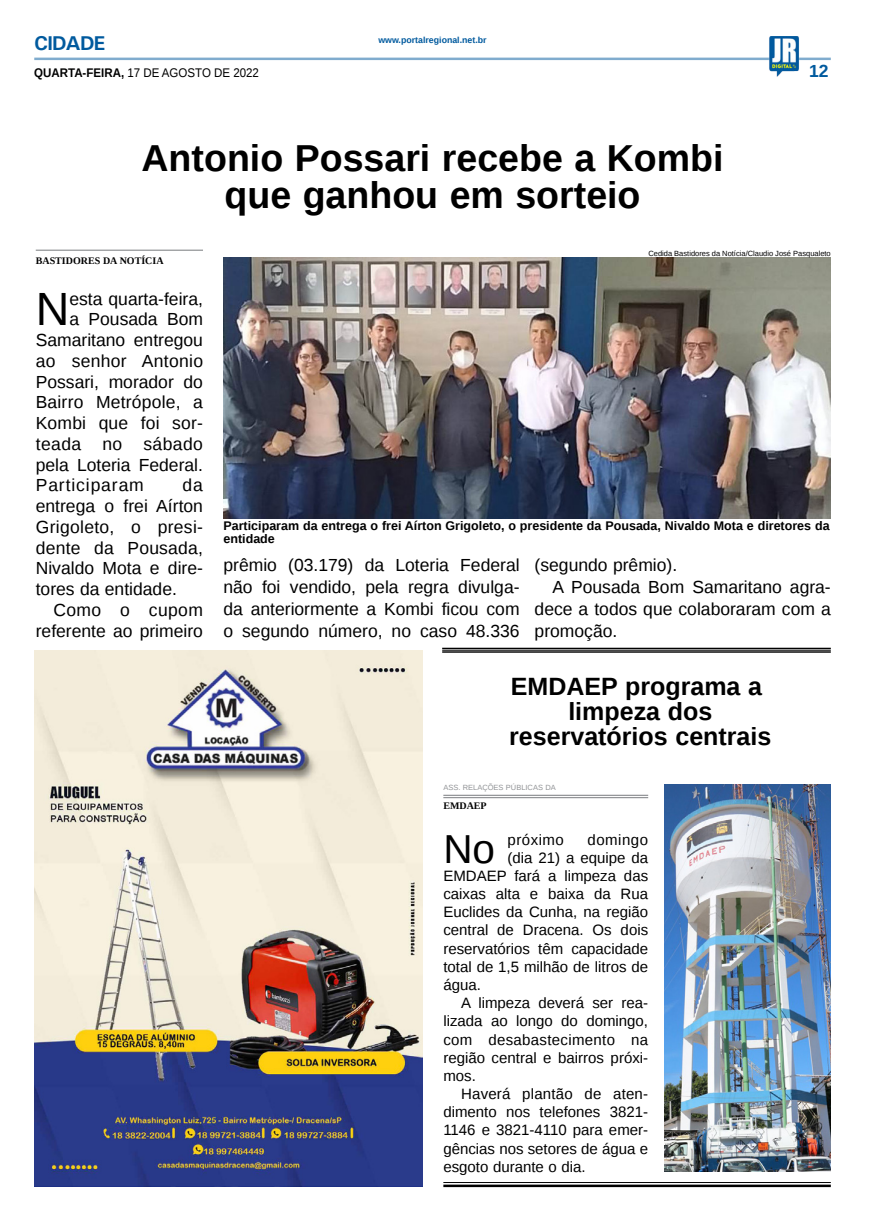
<style>
.page{position:relative;width:869px;height:1223px;background:#fff}
.page>*{position:absolute;margin:0;border:0;box-sizing:border-box;transform-origin:0 0}
.MATÉRIA{font:46.62px "Liberation Sans";color:#000}
.MATÉRIA-2{font:40.38px "Liberation Sans";color:#000}
.TÍTULO{font:700 37.5px/37.5px "Liberation Sans";color:#000;text-align:center}
.TÍTULO-2{font:700 25px "Liberation Sans";color:#000}
.TITULO_PG{font:700 20px "Univers";letter-spacing:-.04em;color:#005a9e}
.MATÉRIA-3{font:17.5px/20.8px "Liberation Sans";color:#000;text-align:justify}
.MATÉRIA-4{font:17.5px "Liberation Sans";letter-spacing:.025em;color:#000}
.MATÉRIA-5{font:17.5px "Liberation Sans";letter-spacing:.05em;color:#000}
.TÍTULO-3{font:700 17.5px "Liberation Sans";color:#005a9e}
.MATÉRIA-6{font:15px/18.1px "Liberation Sans";color:#000;text-align:justify}
.MATÉRIA-7{font:15px "Liberation Sans";letter-spacing:.035em;color:#000}
.LEGENDA{font:700 12.5px/13.8px "Liberation Sans";color:#000}
.DATA_PG{font:12.5px "Liberation Sans";color:#000;scale:.92 1}
.CRÉDITO_NOME{font:700 10px "Liberation Serif";color:#000}
.DATA_PG-2{font:700 8.75px "Liberation Sans";color:#005a9e}
.CRÉDITO_FOTO{font:7.5px "Liberation Sans";color:#000}
.CRÉDITO_MATÉRIA{font:7.5px "Liberation Sans";color:#939598}
.s1{font-weight:700}
</style>
<div class="page">
<hr style="left:34px;top:58px;width:796px;height:2px;background:#005a9e">
<img style="left:768px;top:36px;width:30px;height:41px">
<img style="left:34px;top:650px;width:388px;height:536px">
<hr style="left:443px;top:1182px;width:387px;height:1px;background:#000">
<hr style="left:443px;top:1184px;width:387px;height:3px;background:#000">
<img style="left:223px;top:257px;width:607px;height:261px">
<hr style="left:36px;top:249px;width:167px;height:2px;background:#939598">
<hr style="left:442px;top:647px;width:388px;height:2px;background:#000">
<hr style="left:442px;top:650px;width:388px;height:1px;background:#000">
<hr style="left:442px;top:651px;width:388px;height:1px;background:#000">
<hr style="left:443px;top:797px;width:205px;height:1px;background:#939598">
<hr style="left:443px;top:794px;width:205px;height:2px;background:#939598">
<img style="left:664px;top:784px;width:166px;height:387px">
<p class="TITULO_PG" style="left:34px;top:31px;width:72px">CIDADE</p>
<p class="DATA_PG" style="left:34px;top:65px;width:246px"><span class="s1">QUARTA-FEIRA,</span> 17 DE AGOSTO DE 2022</p>
<p class="DATA_PG-2" style="left:378px;top:34px;width:110px">www.portalregional.net.br</p>
<p class="TÍTULO-3" style="left:808px;top:58px;width:21px">12</p>
<p class="TÍTULO" style="left:141px;top:138px;width:583px">Antonio Possari recebe a Kombi que ganhou em sorteio</p>
<p class="CRÉDITO_NOME" style="left:36px;top:254px;width:129px">BASTIDORES DA NOTÍCIA</p>
<p class="MATÉRIA" style="left:36px;top:283px;width:35px">N</p>
<p class="MATÉRIA-3" style="left:69px;top:289px;width:135px">esta quarta-feira,</p>
<p class="CRÉDITO_FOTO" style="left:648px;top:249px;width:184px">Cedida Bastidores da Notícia/Claudio José Pasqualeto</p>
<p class="MATÉRIA-3" style="left:69px;top:309px;width:135px">a Pousada Bom</p>
<p class="MATÉRIA-3" style="left:36px;top:330px;width:169px">Samaritano entregou</p>
<p class="MATÉRIA-3" style="left:36px;top:351px;width:169px">ao senhor Antonio</p>
<p class="MATÉRIA-3" style="left:36px;top:372px;width:169px">Possari, morador do</p>
<p class="MATÉRIA-3" style="left:36px;top:392px;width:169px">Bairro Metrópole, a</p>
<p class="MATÉRIA-3" style="left:36px;top:413px;width:169px">Kombi que foi sor-</p>
<p class="MATÉRIA-4" style="left:36px;top:434px;width:168px">teada no sábado</p>
<p class="MATÉRIA-3" style="left:36px;top:455px;width:169px">pela Loteria Federal.</p>
<p class="MATÉRIA-5" style="left:36px;top:475px;width:110px">Participaram</p>
<p class="MATÉRIA-3" style="left:36px;top:475px;width:169px;text-indent:147px">da entrega o frei Aírton Grigoleto, o presi&shy;dente da Pousada, Nivaldo Mota e dire&shy;tores da entidade.</p>
<p class="MATÉRIA-3" style="left:36px;top:600px;width:169px;text-align:right">Como o cupom referente ao primeiro</p>
<p class="LEGENDA" style="left:223px;top:518px;width:607px">Participaram da entrega o frei Aírton Grigoleto, o presidente da Pousada, Nivaldo Mota e diretores da entidade</p>
<p class="MATÉRIA-3" style="left:223px;top:555px;width:297px;line-height:21.8px">prêmio (03.179) da Loteria Federal não foi vendido, pela regra divulga&shy;da anteriormente a Kombi ficou com o segundo número, no caso 48.336</p>
<p class="MATÉRIA-3" style="left:534px;top:555px;width:144px">(segundo prêmio).</p>
<p class="MATÉRIA-3" style="left:534px;top:577px;width:297px;line-height:21.8px;text-indent:18px">A Pousada Bom Samaritano agra&shy;dece a todos que colaboraram com a promoção.</p>
<p class="TÍTULO-2" style="left:510px;top:668px;width:253px">EMDAEP programa a</p>
<p class="TÍTULO-2" style="left:568px;top:693px;width:145px">limpeza dos</p>
<p class="TÍTULO-2" style="left:509px;top:718px;width:263px">reservatórios centrais</p>
<p class="CRÉDITO_MATÉRIA" style="left:443px;top:783px;width:114px">ASS. RELAÇÕES PÚBLICAS DA</p>
<p class="CRÉDITO_NOME" style="left:443px;top:798px;width:45px">EMDAEP</p>
<p class="MATÉRIA-2" style="left:443px;top:826px;width:53px">No</p>
<p class="MATÉRIA-7" style="left:507px;top:831px;width:58px">próximo</p>
<p class="MATÉRIA-7" style="left:587px;top:831px;width:62px">domingo</p>
<p class="MATÉRIA-6" style="left:507px;top:849px;width:142px">(dia 21) a equipe da</p>
<p class="MATÉRIA-6" style="left:443px;top:867px;width:206px">EMDAEP fará a limpeza das</p>
<p class="MATÉRIA-6" style="left:443px;top:885px;width:206px">caixas alta e baixa da Rua</p>
<p class="MATÉRIA-6" style="left:443px;top:903px;width:206px">Euclides da Cunha, na região</p>
<p class="MATÉRIA-6" style="left:443px;top:921px;width:206px">central de Dracena. Os dois</p>
<p class="MATÉRIA-6" style="left:443px;top:940px;width:206px">reservatórios têm capacidade</p>
<p class="MATÉRIA-6" style="left:443px;top:958px;width:206px">total de 1,5 milhão de litros de</p>
<p class="MATÉRIA-6" style="left:443px;top:976px;width:39px">água.</p>
<p class="MATÉRIA-6" style="left:443px;top:994px;width:206px;text-indent:18px">A limpeza deverá ser rea&shy;lizada ao longo do domingo, com desabastecimento na região central e bairros próxi&shy;mos.</p>
<p class="MATÉRIA-6" style="left:443px;top:1085px;width:206px;text-indent:18px">Haverá plantão de aten&shy;dimento nos telefones 3821- 1146 e 3821-4110 para emer&shy;gências nos setores de água e esgoto durante o dia.</p>
</div>
